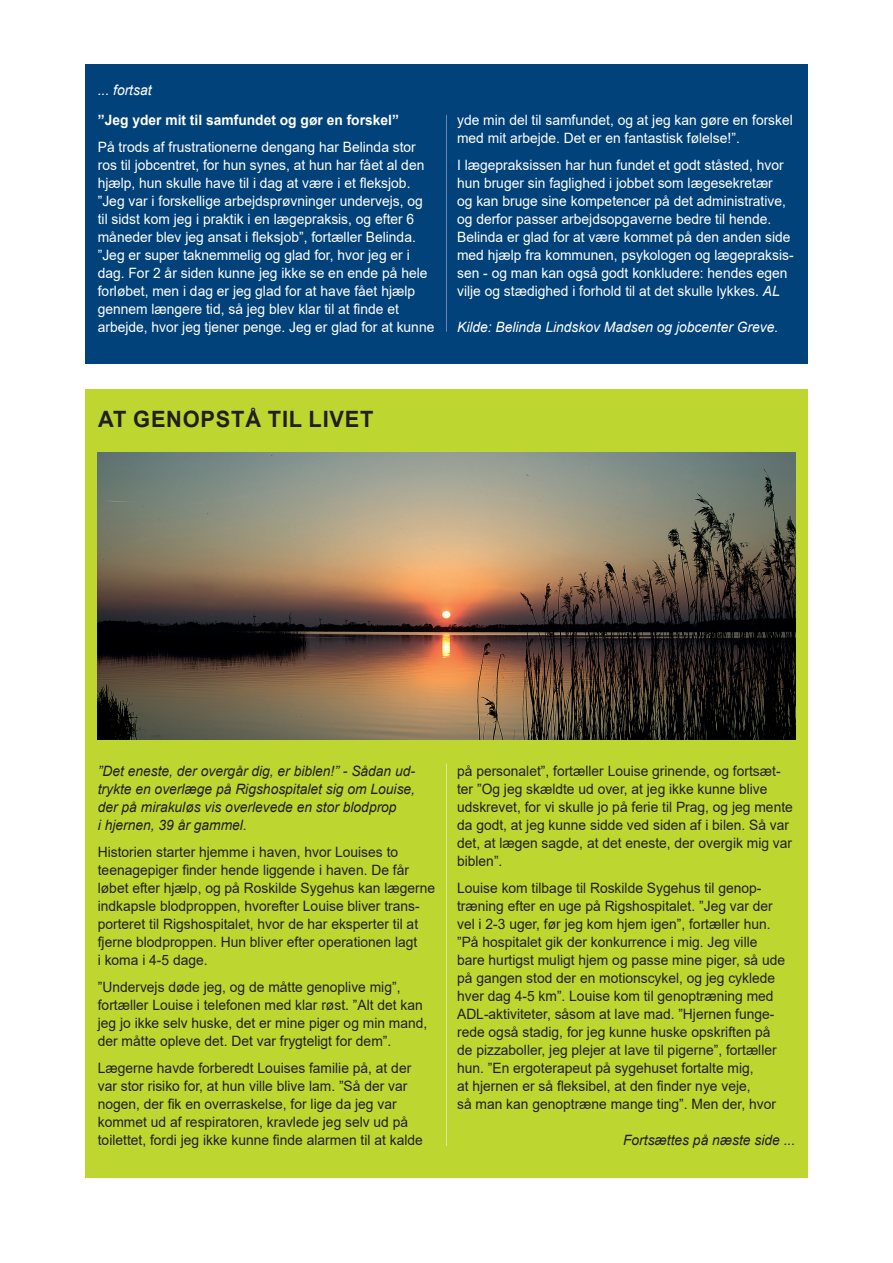
<style>
.page{position:relative;width:893px;height:1263px;background:#fff}
.page>*{position:absolute;margin:0;border:0;box-sizing:border-box;transform-origin:0 0}
.Overskrift_-_SORT{font:700 22.5px "Arial";letter-spacing:.035em;color:#231f20}
.Brødtekst_-_SORT{font:14.25px/18px "Arial";color:#231f20}
.Brødtekst_-_HVID{font:14.25px/18px "Arial";color:#fff}
.Kildeangivelse_-_SOR{font:italic 14.25px/18px "Arial";color:#231f20}
.Kildeangivelse_-_HVI{font:italic 14.25px "Arial";color:#fff}
.Mellemrubrik_-_HVID{font:700 14.25px "Arial";color:#fff}
.Brødtekst_-_SORT-2{font:italic 14.25px "Arial";color:#231f20}
.Kildeangivelse_-_SOR-2{font:italic 14.25px "Arial";color:#fff}
.s1{font-style:italic}
</style>
<div class="page">
<div style="left:85px;top:64px;width:723px;height:300px;background:#004279"></div>
<hr style="left:446px;top:115px;width:1px;height:217px;background:#6a86b1">
<div style="left:85px;top:440px;width:723px;height:738px;background:#bed630"></div>
<div style="left:85px;top:389px;width:723px;height:51px;background:#bed630"></div>
<img style="left:98px;top:453px;width:697px;height:287px">
<hr style="left:446px;top:763px;width:1px;height:383px;background:#dde799">
<p class="Kildeangivelse_-_SOR-2" style="left:98px;top:81px;width:55px">... fortsat</p>
<p class="Mellemrubrik_-_HVID" style="left:98px;top:110px;width:303px">”Jeg yder mit til samfundet og gør en forskel”</p>
<p class="Brødtekst_-_HVID" style="left:98px;top:138px;width:338px">På trods af frustrationerne dengang har Belinda stor ros til jobcentret, for hun synes, at hun har fået al den hjælp, hun skulle have til i dag at være i et fleksjob. ”Jeg var i forskellige arbejdsprøvninger undervejs, og til sidst kom jeg i praktik i en lægepraksis, og efter 6 måneder blev jeg ansat i fleksjob”, fortæller Belinda. ”Jeg er super taknemmelig og glad for, hvor jeg er i dag. For 2 år siden kunne jeg ikke se en ende på hele forløbet, men i dag er jeg glad for at have fået hjælp gennem længere tid, så jeg blev klar til at finde et arbejde, hvor jeg tjener penge. Jeg er glad for at kunne</p>
<p class="Brødtekst_-_HVID" style="left:457px;top:111px;width:337px">yde min del til samfundet, og at jeg kan gøre en forskel med mit arbejde. Det er en fantastisk følelse!”.</p>
<p class="Brødtekst_-_HVID" style="left:457px;top:156px;width:338px">I lægepraksissen har hun fundet et godt ståsted, hvor hun bruger sin faglighed i jobbet som lægesekretær<br>og kan bruge sine kompetencer på det administrative, og derfor passer arbejdsopgaverne bedre til hende.<br>Belinda er glad for at være kommet på den anden side med hjælp fra kommunen, psykologen og lægepraksis&shy;sen - og man kan også godt konkludere: hendes egen vilje og stædighed i forhold til at det skulle lykkes. <span class="s1">AL</span></p>
<p class="Kildeangivelse_-_HVI" style="left:457px;top:318px;width:323px">Kilde: Belinda Lindskov Madsen og jobcenter Greve.</p>
<p class="Overskrift_-_SORT" style="left:98px;top:403px;width:277px">AT GENOPSTÅ TIL LIVET</p>
<p class="Kildeangivelse_-_SOR" style="left:98px;top:762px;width:319px">”Det eneste, der overgår dig, er biblen!” - Sådan ud&shy;trykte en overlæge på Rigshospitalet sig om Louise, der på mirakuløs vis overlevede en stor blodprop<br>i hjernen, 39 år gammel.</p>
<p class="Brødtekst_-_SORT" style="left:98px;top:843px;width:339px">Historien starter hjemme i haven, hvor Louises to teenagepiger finder hende liggende i haven. De får løbet efter hjælp, og på Roskilde Sygehus kan lægerne indkapsle blodproppen, hvorefter Louise bliver trans&shy;porteret til Rigshospitalet, hvor de har eksperter til at fjerne blodproppen. Hun bliver efter operationen lagt<br>i koma i 4-5 dage.</p>
<p class="Brødtekst_-_SORT" style="left:98px;top:978px;width:331px">”Undervejs døde jeg, og de måtte genoplive mig”, fortæller Louise i telefonen med klar røst. ”Alt det kan jeg jo ikke selv huske, det er mine piger og min mand, der måtte opleve det. Det var frygteligt for dem”.</p>
<p class="Brødtekst_-_SORT" style="left:98px;top:1059px;width:326px">Lægerne havde forberedt Louises familie på, at der var stor risiko for, at hun ville blive lam. ”Så der var nogen, der fik en overraskelse, for lige da jeg var kommet ud af respiratoren, kravlede jeg selv ud på toilettet, fordi jeg ikke kunne finde alarmen til at kalde</p>
<p class="Brødtekst_-_SORT" style="left:457px;top:762px;width:337px">på personalet”, fortæller Louise grinende, og fortsæt&shy;ter ”Og jeg skældte ud over, at jeg ikke kunne blive udskrevet, for vi skulle jo på ferie til Prag, og jeg mente da godt, at jeg kunne sidde ved siden af i bilen. Så var det, at lægen sagde, at det eneste, der overgik mig var biblen”.</p>
<p class="Brødtekst_-_SORT" style="left:457px;top:879px;width:330px">Louise kom tilbage til Roskilde Sygehus til genop&shy;træning efter en uge på Rigshospitalet. ”Jeg var der vel i 2-3 uger, før jeg kom hjem igen”, fortæller hun. ”På hospitalet gik der konkurrence i mig. Jeg ville bare hurtigst muligt hjem og passe mine piger, så ude på gangen stod der en motionscykel, og jeg cyklede hver dag 4-5 km”. Louise kom til genoptræning med ADL-aktiviteter, såsom at lave mad. ”Hjernen funge&shy;rede også stadig, for jeg kunne huske opskriften på de pizzaboller, jeg plejer at lave til pigerne”, fortæller hun. ”En ergoterapeut på sygehuset fortalte mig,<br>at hjernen er så fleksibel, at den finder nye veje,<br>så man kan genoptræne mange ting”. Men der, hvor</p>
<p class="Brødtekst_-_SORT-2" style="left:623px;top:1131px;width:174px">Fortsættes på næste side ...</p>
</div>
